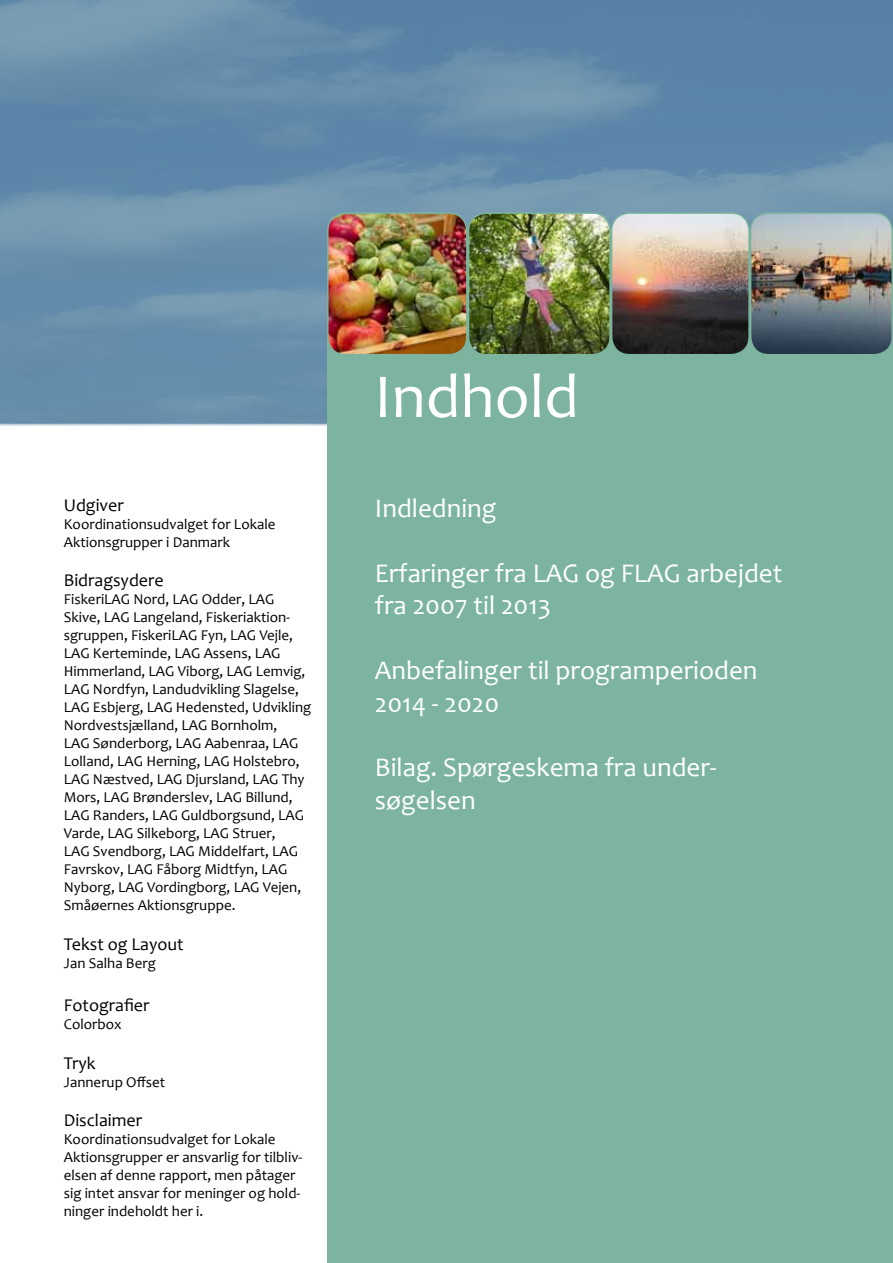
<style>
.page{position:relative;width:893px;height:1263px;background:#fff}
.page>*{position:absolute;margin:0;border:0;box-sizing:border-box;transform-origin:0 0}
.t1{font:63px "Candara";color:#fff}
.t2{font:27px/32.4px "Candara";color:#fff}
.t3{font:18px "Candara";color:#000}
.t4{font:15px/18px "Candara";color:#000}
</style>
<div class="page">
<img style="left:0;top:0;width:893px;height:425px">
<div style="left:327px;top:230px;width:566px;height:1033px;background:#7cb49f"></div>
<img style="left:328px;top:213px;width:282px;height:139px">
<div style="left:327px;top:212px;width:141px;height:143px;border:2px solid #7cb49f;border-radius:18px"></div>
<img style="left:468px;top:213px;width:142px;height:142px;border-radius:18px">
<div style="left:468px;top:212px;width:143px;height:143px;border:2px solid #7cb49f;border-radius:18px"></div>
<img style="left:612px;top:213px;width:137px;height:139px">
<div style="left:611px;top:212px;width:139px;height:143px;border:2px solid #7cb49f;border-radius:18px"></div>
<img style="left:751px;top:213px;width:141px;height:139px">
<div style="left:750px;top:212px;width:143px;height:143px;border:2px solid #7cb49f;border-radius:18px"></div>
<p class="t3" style="left:64px;top:493px;width:62px">Udgiver</p>
<p class="t4" style="left:64px;top:515px;width:213px">Koordinationsudvalget for Lokale<br>Aktionsgrupper i Danmark</p>
<p class="t3" style="left:64px;top:569px;width:101px">Bidragsydere</p>
<p class="t4" style="left:64px;top:590px;width:249px">FiskeriLAG Nord, LAG Odder, LAG Skive, LAG Langeland, Fiskeriaktion&shy;sgruppen, FiskeriLAG Fyn, LAG Vejle, LAG Kerteminde, LAG Assens, LAG Himmerland, LAG Viborg, LAG Lemvig, LAG Nordfyn, Landudvikling Slagelse, LAG Esbjerg, LAG Hedensted, Udvikling Nordvestsjælland, LAG Bornholm,<br>LAG Sønderborg, LAG Aabenraa, LAG Lolland, LAG Herning, LAG Holstebro, LAG Næstved, LAG Djursland, LAG Thy Mors, LAG Brønderslev, LAG Billund, LAG Randers, LAG Guldborgsund, LAG Varde, LAG Silkeborg, LAG Struer,<br>LAG Svendborg, LAG Middelfart, LAG Favrskov, LAG Fåborg Midtfyn, LAG Nyborg, LAG Vordingborg, LAG Vejen, Småøernes Aktionsgruppe.</p>
<p class="t3" style="left:64px;top:933px;width:121px">Tekst og Layout</p>
<p class="t4" style="left:64px;top:954px;width:94px">Jan Salha Berg</p>
<p class="t3" style="left:64px;top:994px;width:87px">Fotografier</p>
<p class="t4" style="left:64px;top:1015px;width:60px">Colorbox</p>
<p class="t3" style="left:64px;top:1051px;width:33px">Tryk</p>
<p class="t4" style="left:64px;top:1073px;width:103px">Jannerup Offset</p>
<p class="t3" style="left:64px;top:1109px;width:80px">Disclaimer</p>
<p class="t4" style="left:64px;top:1130px;width:240px">Koordinationsudvalget for Lokale Aktionsgrupper er ansvarlig for tilbliv&shy;elsen af denne rapport, men påtager sig intet ansvar for meninger og hold&shy;ninger indeholdt her i.</p>
<h1 class="t1" style="left:374px;top:357px;width:206px">Indhold</h1>
<h2 class="t2" style="left:375px;top:492px;width:123px">Indledning</h2>
<h2 class="t2" style="left:375px;top:557px;width:409px">Erfaringer fra LAG og FLAG arbejdet fra 2007 til 2013</h2>
<h2 class="t2" style="left:375px;top:654px;width:384px">Anbefalinger til programperioden<br>2014 - 2020</h2>
<h2 class="t2" style="left:375px;top:751px;width:343px">Bilag. Spørgeskema fra under&shy;søgelsen</h2>
</div>
